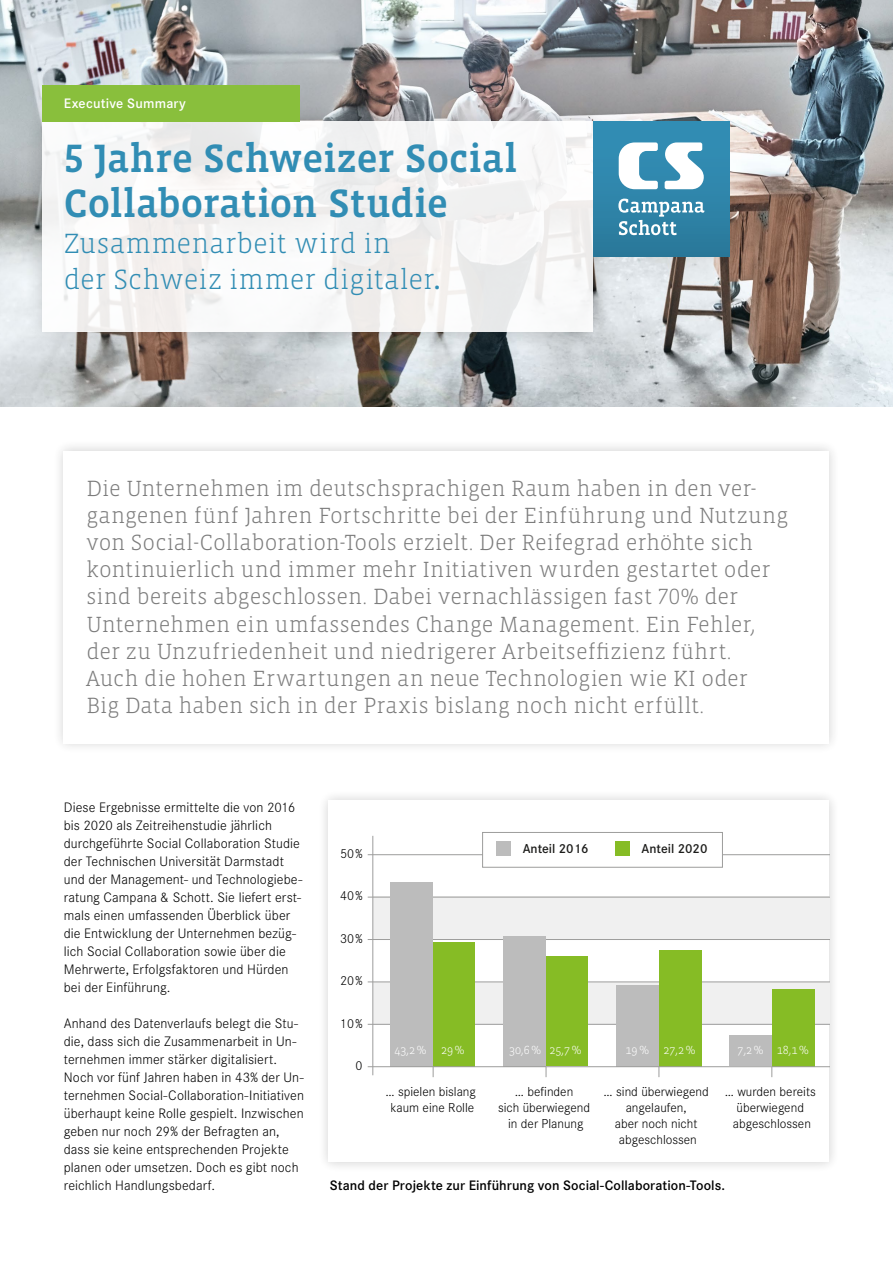
<style>
.page{position:relative;width:893px;height:1263px;background:#fff}
.page>*{position:absolute;margin:0;border:0;box-sizing:border-box;transform-origin:0 0}
.t1{font:500 40.5px/45px "Vista Slab OT";letter-spacing:-.005em;color:#318db4}
.t2{font:300 28.5px/36px "Vista Slab OT";letter-spacing:.005em;color:#318db4}
.t3{font:300 22.5px/27px "Vista Slab OT";letter-spacing:.005em;color:#7c7c7c}
.t4{font:300 14.25px/18px "Corporate S";letter-spacing:.005em;color:#000}
.t5{font:600 14.25px "Corporate S";letter-spacing:.005em;color:#000}
.t6{font:600 14.25px "Corporate S";letter-spacing:.015em;color:#fff}
.t7{font:300 13.5px/16.2px "Corporate S";color:#000;text-align:center}
.t8{font:600 13.5px "Corporate S";color:#1d1d1b}
.t9{font:300 13.5px "Corporate S";color:#000101}
.t10{font:300 12px "Vista Slab OT";color:#fff}
.s1{font-weight:500}
</style>
<div class="page">
<img style="left:0;top:0;width:893px;height:406px">
<div style="left:23px;top:101px;width:590px;height:250px;background:#000;opacity:.2"></div>
<div style="left:43px;top:121px;width:550px;height:211px;background:linear-gradient(to right,#f6f5f4,#f4f4f3)"></div>
<img style="left:593px;top:121px;width:136px;height:135px">
<svg style="left:618px;top:142px;width:86px;height:93px"></svg>
<div style="left:43px;top:85px;width:257px;height:36px;background:#89bf3c"></div>
<div style="left:317px;top:789px;width:524px;height:384px;background:#000;opacity:.2"></div>
<div style="left:328px;top:800px;width:501px;height:362px;background:#fff"></div>
<div style="left:373px;top:982px;width:456px;height:42px;background:#f0f0f0"></div>
<div style="left:373px;top:897px;width:456px;height:42px;background:#f0f0f0"></div>
<hr style="left:368px;top:1024px;width:461px;height:1px;background:#9d9d9c">
<hr style="left:368px;top:854px;width:461px;height:1px;background:#9d9d9c">
<hr style="left:368px;top:897px;width:461px;height:1px;background:#9d9d9c">
<hr style="left:368px;top:939px;width:461px;height:1px;background:#9d9d9c">
<hr style="left:368px;top:981px;width:461px;height:1px;background:#9d9d9c">
<hr style="left:372px;top:836px;width:1px;height:239px;background:#9d9d9c">
<div style="left:483px;top:832px;width:239px;height:35px;background:#fff"></div>
<div style="left:482px;top:832px;width:241px;height:36px;border:1px solid #9d9d9c"></div>
<div style="left:497px;top:841px;width:14px;height:15px;background:#bcbcbc"></div>
<div style="left:616px;top:841px;width:14px;height:15px;background:#86bc25"></div>
<div style="left:659px;top:950px;width:42px;height:116px;background:#86bc25"></div>
<div style="left:772px;top:989px;width:42px;height:77px;background:#86bc25"></div>
<div style="left:433px;top:942px;width:42px;height:124px;background:#86bc25"></div>
<div style="left:545px;top:956px;width:42px;height:110px;background:#86bc25"></div>
<div style="left:391px;top:882px;width:42px;height:184px;background:#bcbcbc"></div>
<div style="left:504px;top:936px;width:42px;height:130px;background:#bcbcbc"></div>
<div style="left:617px;top:985px;width:42px;height:81px;background:#bcbcbc"></div>
<div style="left:730px;top:1035px;width:42px;height:31px;background:#bcbcbc"></div>
<hr style="left:368px;top:1066px;width:461px;height:1px;background:#9d9d9c">
<div style="left:52px;top:439px;width:789px;height:316px;background:#000;opacity:.2"></div>
<div style="left:64px;top:451px;width:765px;height:292px;background:#fff"></div>
<p class="t6" style="left:64px;top:95px;width:124px">Executive Summary</p>
<h1 class="t1" style="left:64px;top:137px;width:455px">5 Jahre Schweizer Social<br>Collaboration Studie</h1>
<h2 class="t2" style="left:64px;top:226px;width:378px">Zusammenarbeit wird in<br>der Schweiz immer digitaler<span class="s1">.</span></h2>
<p class="t3" style="left:87px;top:476px;width:703px">Die Unternehmen im deutschsprachigen Raum haben in den ver&shy;gangenen fünf Jahren Fortschritte bei der Einführung und Nutzung von Social-Collaboration-Tools erzielt. Der Reifegrad erhöhte sich kontinuierlich und immer mehr Initiativen wurden gestartet oder sind bereits abgeschlossen. Dabei vernachlässigen fast 70% der Unternehmen ein umfassendes Change Management. Ein Fehler, der zu Unzufriedenheit und niedrigerer Arbeitseffizienz führt.<br>Auch die hohen Erwartungen an neue Technologien wie KI oder<br>Big Data haben sich in der Praxis bislang noch nicht erfüllt.</p>
<p class="t4" style="left:64px;top:798px;width:240px">Diese Ergebnisse ermittelte die von 2016 bis 2020 als Zeitreihenstudie jährlich durchgeführte Social Collaboration Studie der Technischen Universität Darmstadt und der Management- und Technologiebe&shy;ratung Campana &amp; Schott. Sie liefert erst&shy;mals einen umfassenden Überblick über die Entwicklung der Unternehmen bezüg&shy;lich Social Collaboration sowie über die Mehrwerte, Erfolgsfaktoren und Hürden bei der Einführung.</p>
<p class="t4" style="left:64px;top:1014px;width:242px">Anhand des Datenverlaufs belegt die Stu&shy;die, dass sich die Zusammenarbeit in Un&shy;ternehmen immer stärker digitalisiert.<br>Noch vor fünf Jahren haben in 43% der Un&shy;ternehmen Social-Collaboration-Initiativen überhaupt keine Rolle gespielt. Inzwischen geben nur noch 29% der Befragten an, dass sie keine entsprechenden Projekte planen oder umsetzen. Doch es gibt noch reichlich Handlungsbedarf.</p>
<p class="t9" style="left:340px;top:845px;width:24px">50%</p>
<p class="t9" style="left:340px;top:888px;width:24px">40%</p>
<p class="t9" style="left:340px;top:930px;width:24px">30%</p>
<p class="t9" style="left:340px;top:973px;width:24px">20%</p>
<p class="t9" style="left:340px;top:1016px;width:24px">10%</p>
<p class="t9" style="left:356px;top:1058px;width:9px">0</p>
<p class="t8" style="left:523px;top:841px;width:67px">Anteil 2016</p>
<p class="t8" style="left:642px;top:841px;width:67px">Anteil 2020</p>
<p class="t10" style="left:395px;top:1044px;width:71px">43,2% 29%</p>
<p class="t10" style="left:509px;top:1044px;width:74px">30,6% 25,7%</p>
<p class="t10" style="left:625px;top:1044px;width:71px">19% 27,2%</p>
<p class="t10" style="left:738px;top:1044px;width:73px">7,2% 18,1%</p>
<p class="t7" style="left:385px;top:1083px;width:92px">… spielen bislang kaum eine Rolle</p>
<p class="t7" style="left:498px;top:1083px;width:94px">… befinden<br>sich überwiegend in der Planung</p>
<p class="t7" style="left:604px;top:1083px;width:107px">… sind überwiegend angelaufen,<br>aber noch nicht abgeschlossen</p>
<p class="t7" style="left:725px;top:1083px;width:92px">… wurden bereits überwiegend abgeschlossen</p>
<p class="t5" style="left:330px;top:1177px;width:397px">Stand der Projekte zur Einführung von Social-Collaboration-Tools.</p>
</div>
